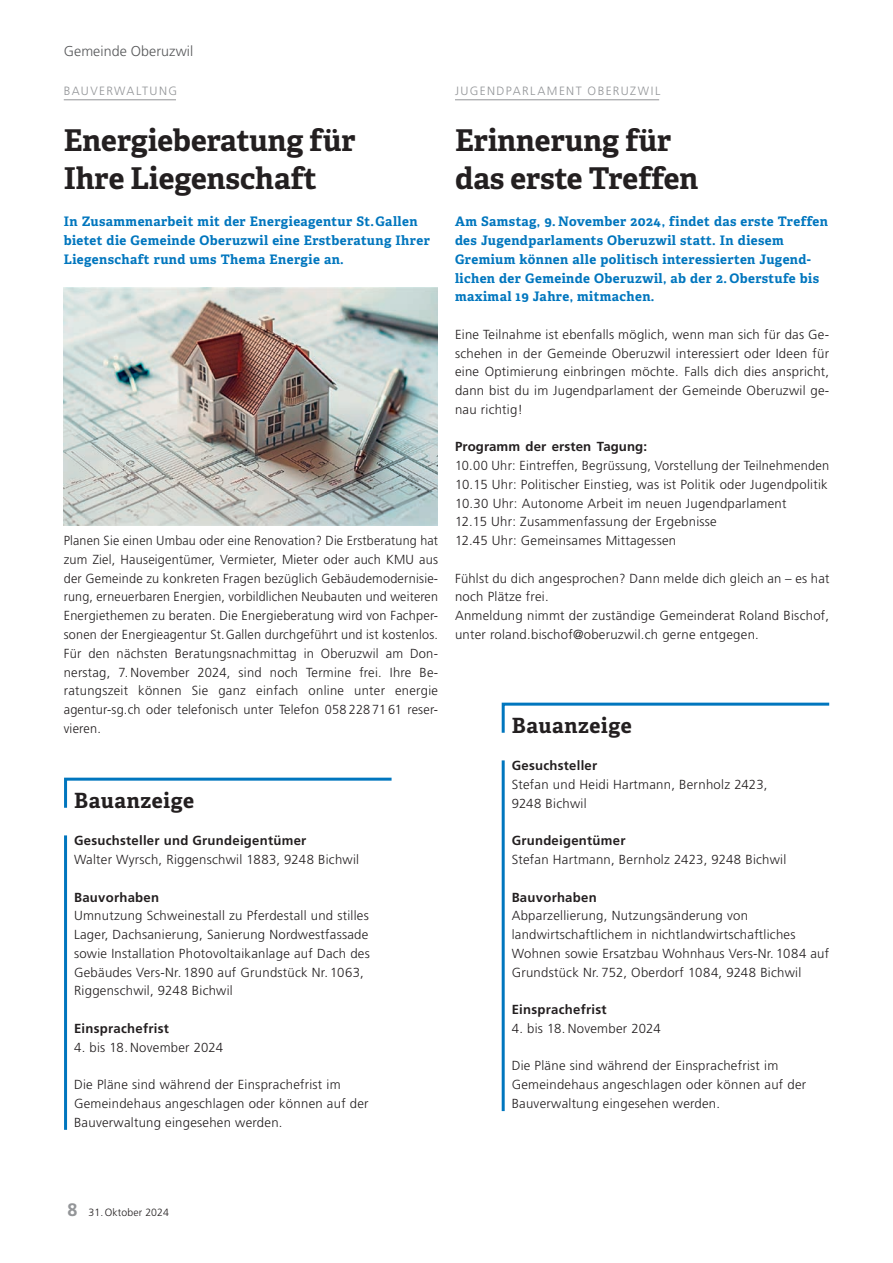
<style>
.page{position:relative;width:893px;height:1263px;background:#fff}
.page>*{position:absolute;margin:0;border:0;box-sizing:border-box;transform-origin:0 0}
.t1{font:700 30px/37.5px "Adelle";color:#231f20}
.t2{font:700 21px "Adelle";letter-spacing:.03em;color:#231f20}
.t3{font:300 14.25px "Frutiger LT Std";letter-spacing:.005em;color:#57585a}
.t4{font:300 13.2px/18.8px "Frutiger LT Std";letter-spacing:.02em;color:#231f20}
.t5{font:300 13.2px/18.8px "Frutiger LT Std";letter-spacing:.02em;color:#231f20;text-align:justify;scale:.95 1}
.t6{font:700 13.2px/18.8px "Adelle";letter-spacing:.03em;color:#0076be}
.t7{font:700 13.2px "Frutiger LT Std";letter-spacing:.02em;color:#231f20}
.t8{font:300 12px "Frutiger LT Std";letter-spacing:.12em;color:#939598}
.t9{font:300 10.5px "Frutiger LT Std";letter-spacing:.01em;color:#231f20}
.s1{font-weight:700;font-size:18px;color:#939598}
</style>
<div class="page">
<hr style="left:64px;top:99px;width:112px;height:1px;background:#939598">
<hr style="left:455px;top:99px;width:204px;height:1px;background:#939598">
<svg style="left:501px;top:702px;width:329px;height:31px"></svg>
<hr style="left:502px;top:760px;width:3px;height:351px;background:#0076be">
<svg style="left:64px;top:777px;width:328px;height:31px"></svg>
<hr style="left:64px;top:835px;width:3px;height:295px;background:#0076be">
<img style="left:64px;top:287px;width:374px;height:238px">
<p class="t3" style="left:64px;top:43px;width:131px">Gemeinde Oberuzwil</p>
<p class="t8" style="left:64px;top:84px;width:115px">BAUVERWALTUNG</p>
<h1 class="t1" style="left:64px;top:122px;width:293px">Energieberatung für<br>Ihre Liegenschaft</h1>
<p class="t6" style="left:64px;top:212px;width:368px">In Zusammenarbeit mit der Energieagentur St.Gallen bietet die Gemeinde Oberuzwil eine Erstberatung Ihrer<br>Liegenschaft rund ums Thema Energie an.</p>
<p class="t5" style="left:64px;top:531px;width:395px">Planen Sie einen Umbau oder eine Renovation? Die Erstberatung hat zum Ziel, Hauseigentümer, Vermieter, Mieter oder auch KMU aus der Gemeinde zu konkreten Fragen bezüglich Gebäudemodernisie&shy;rung, erneuerbaren Energien, vorbildlichen Neubauten und weiteren Energiethemen zu beraten. Die Energieberatung wird von Fachper&shy;sonen der Energieagentur St.Gallen durchgeführt und ist kostenlos.<br>Für den nächsten Beratungsnachmittag in Oberuzwil am Don&shy;nerstag, 7.November 2024, sind noch Termine frei. Ihre Be&shy;ratungszeit können Sie ganz einfach online unter energie agentur-sg.ch oder telefonisch unter Telefon 058 228 71 61 reser&shy;vieren.</p>
<h2 class="t2" style="left:74px;top:787px;width:122px">Bauanzeige</h2>
<p class="t7" style="left:74px;top:833px;width:234px">Gesuchsteller und Grundeigentümer</p>
<p class="t4" style="left:74px;top:850px;width:287px">Walter Wyrsch, Riggenschwil 1883, 9248 Bichwil</p>
<p class="t7" style="left:74px;top:889px;width:87px">Bauvorhaben</p>
<p class="t4" style="left:74px;top:906px;width:297px">Umnutzung Schweinestall zu Pferdestall und stilles Lager, Dachsanierung, Sanierung Nordwestfassade sowie Installation Photovoltaikanlage auf Dach des Gebäudes Vers-Nr. 1890 auf Grundstück Nr. 1063, Riggenschwil, 9248 Bichwil</p>
<p class="t7" style="left:74px;top:1020px;width:96px">Einsprachefrist</p>
<p class="t4" style="left:74px;top:1038px;width:151px">4. bis 18.November 2024</p>
<p class="t4" style="left:74px;top:1075px;width:296px">Die Pläne sind während der Einsprachefrist im<br>Gemeindehaus angeschlagen oder können auf der<br>Bauverwaltung eingesehen werden.</p>
<p class="t8" style="left:455px;top:84px;width:207px">JUGENDPARLAMENT OBERUZWIL</p>
<h1 class="t1" style="left:455px;top:122px;width:245px">Erinnerung für das erste Treffen</h1>
<p class="t6" style="left:455px;top:212px;width:375px">Am Samstag, 9. November 2024, findet das erste Treffen des Jugendparlaments Oberuzwil statt. In diesem Gremium können alle politisch interessierten Jugend&shy;lichen der Gemeinde Oberuzwil, ab der 2. Oberstufe bis maximal 19 Jahre, mitmachen.</p>
<p class="t4" style="left:455px;top:325px;width:376px;text-align:justify">Eine Teilnahme ist ebenfalls möglich, wenn man sich für das Ge&shy;schehen in der Gemeinde Oberuzwil interessiert oder Ideen für eine Optimierung einbringen möchte. Falls dich dies anspricht, dann bist du im Jugendparlament der Gemeinde Oberuzwil ge&shy;nau richtig!</p>
<p class="t7" style="left:455px;top:439px;width:194px">Programm der ersten Tagung:</p>
<p class="t4" style="left:455px;top:456px;width:376px">10.00 Uhr: Eintreffen, Begrüssung, Vorstellung der Teilnehmenden 10.15 Uhr: Politischer Einstieg, was ist Politik oder Jugendpolitik 10.30 Uhr: Autonome Arbeit im neuen Jugendparlament<br>12.15 Uhr: Zusammenfassung der Ergebnisse<br>12.45 Uhr: Gemeinsames Mittagessen</p>
<p class="t4" style="left:455px;top:569px;width:376px">Fühlst du dich angesprochen? Dann melde dich gleich an – es hat noch Plätze frei.<br>Anmeldung nimmt der zuständige Gemeinderat Roland Bischof, unter roland.bischof@oberuzwil.ch gerne entgegen.</p>
<h2 class="t2" style="left:512px;top:712px;width:122px">Bauanzeige</h2>
<p class="t7" style="left:512px;top:758px;width:87px">Gesuchsteller</p>
<p class="t4" style="left:512px;top:775px;width:257px">Stefan und Heidi Hartmann, Bernholz 2423,<br>9248 Bichwil</p>
<p class="t7" style="left:512px;top:833px;width:115px">Grundeigentümer</p>
<p class="t4" style="left:512px;top:850px;width:276px">Stefan Hartmann, Bernholz 2423, 9248 Bichwil</p>
<p class="t7" style="left:512px;top:889px;width:87px">Bauvorhaben</p>
<p class="t4" style="left:512px;top:906px;width:319px">Abparzellierung, Nutzungsänderung von landwirtschaftlichem in nichtlandwirtschaftliches Wohnen sowie Ersatzbau Wohnhaus Vers-Nr. 1084 auf Grundstück Nr. 752, Oberdorf 1084, 9248 Bichwil</p>
<p class="t7" style="left:512px;top:1002px;width:96px">Einsprachefrist</p>
<p class="t4" style="left:512px;top:1019px;width:151px">4. bis 18.November 2024</p>
<p class="t4" style="left:512px;top:1056px;width:296px">Die Pläne sind während der Einsprachefrist im<br>Gemeindehaus angeschlagen oder können auf der<br>Bauverwaltung eingesehen werden.</p>
<p class="t9" style="left:68px;top:1207px;width:103px"><span class="s1">8</span> 31. Oktober 2024</p>
</div>
